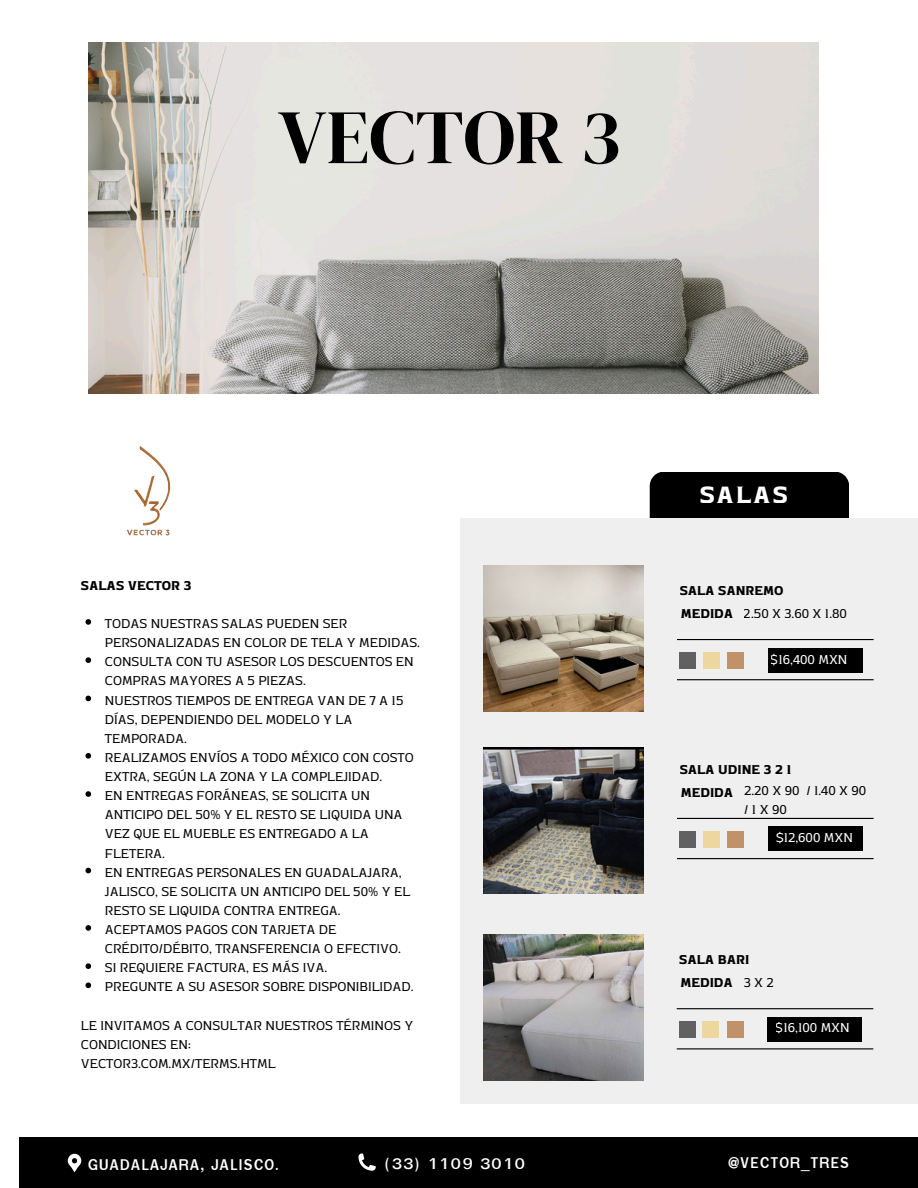
<style>
.page{position:relative;width:918px;height:1188px;background:#fff}
.page>*{position:absolute;margin:0;border:0;box-sizing:border-box;transform-origin:0 0}
.t1{font:76.8px "DM Serif Display";color:#000}
.t2{font:25.95px "Asangha Bo";letter-spacing:.085em;color:#fff}
.t3{font:700 15.3px "Garuda";letter-spacing:.055em;color:#fff}
.t4{font:14.1px/19.2px "Asangha Re";color:#000}
.t5{font:14.1px/22.6px "Asangha Bo";color:#000}
.t6{font:14.1px "Asangha Re";color:#fff}
.s1{font-family:"Asangha Bo"}
.s2{font-family:"Asangha Re"}
</style>
<div class="page">
<div style="left:19px;top:1137px;width:899px;height:51px;background:#000"></div>
<div style="left:650px;top:472px;width:199px;height:65px;background:#000"></div>
<div style="left:460px;top:518px;width:458px;height:586px;background:#efefef"></div>
<img style="left:483px;top:566px;width:160px;height:146px">
<img style="left:483px;top:748px;width:160px;height:146px">
<img style="left:483px;top:935px;width:160px;height:146px">
<svg style="left:358px;top:1153px;width:17px;height:17px"></svg>
<svg style="left:68px;top:1154px;width:13px;height:18px"></svg>
<img style="left:127px;top:446px;width:44px;height:90px">
<img style="left:88px;top:42px;width:730px;height:351px">
<div style="left:680px;top:652px;width:16px;height:17px;background:#616161"></div>
<div style="left:703px;top:652px;width:17px;height:17px;background:#edd79e"></div>
<div style="left:727px;top:652px;width:17px;height:17px;background:#c1916a"></div>
<div style="left:768px;top:648px;width:95px;height:24px;background:#000"></div>
<hr style="left:677px;top:639px;width:197px;height:1px;background:#000">
<hr style="left:677px;top:679px;width:197px;height:1px;background:#000">
<div style="left:680px;top:831px;width:16px;height:17px;background:#616161"></div>
<div style="left:703px;top:831px;width:17px;height:17px;background:#edd79e"></div>
<div style="left:727px;top:831px;width:17px;height:17px;background:#c1916a"></div>
<div style="left:768px;top:827px;width:95px;height:24px;background:#000"></div>
<hr style="left:677px;top:818px;width:197px;height:1px;background:#000">
<hr style="left:677px;top:858px;width:197px;height:1px;background:#000">
<div style="left:679px;top:1021px;width:17px;height:17px;background:#616161"></div>
<div style="left:703px;top:1021px;width:16px;height:17px;background:#edd79e"></div>
<div style="left:727px;top:1021px;width:17px;height:17px;background:#c1916a"></div>
<div style="left:767px;top:1017px;width:95px;height:24px;background:#000"></div>
<hr style="left:677px;top:1008px;width:196px;height:1px;background:#000">
<hr style="left:677px;top:1048px;width:196px;height:1px;background:#000">
<svg style="left:85px;top:619px;width:6px;height:6px"></svg>
<svg style="left:85px;top:657px;width:6px;height:6px"></svg>
<svg style="left:85px;top:696px;width:6px;height:5px"></svg>
<svg style="left:85px;top:753px;width:6px;height:6px"></svg>
<svg style="left:85px;top:791px;width:6px;height:6px"></svg>
<svg style="left:85px;top:868px;width:6px;height:5px"></svg>
<svg style="left:85px;top:925px;width:6px;height:6px"></svg>
<svg style="left:85px;top:963px;width:6px;height:6px"></svg>
<svg style="left:85px;top:982px;width:6px;height:6px"></svg>
<h1 class="t1" style="left:278px;top:84px;width:344px">VECTOR 3</h1>
<h3 class="t5" style="left:81px;top:574px;width:112px">SALAS VECTOR 3</h3>
<p class="t4" style="left:105px;top:614px;width:317px">TODAS NUESTRAS SALAS PUEDEN SER<br>PERSONALIZADAS EN COLOR DE TELA Y MEDIDAS.</p>
<p class="t4" style="left:105px;top:652px;width:310px">CONSULTA CON TU ASESOR LOS DESCUENTOS EN<br>COMPRAS MAYORES A 5 PIEZAS.</p>
<p class="t4" style="left:105px;top:690px;width:300px">NUESTROS TIEMPOS DE ENTREGA VAN DE 7 A 15<br>DÍAS, DEPENDIENDO DEL MODELO Y LA<br>TEMPORADA.</p>
<p class="t4" style="left:105px;top:748px;width:310px">REALIZAMOS ENVÍOS A TODO MÉXICO CON COSTO<br>EXTRA, SEGÚN LA ZONA Y LA COMPLEJIDAD.</p>
<p class="t4" style="left:105px;top:786px;width:299px">EN ENTREGAS FORÁNEAS, SE SOLICITA UN<br>ANTICIPO DEL 50% Y EL RESTO SE LIQUIDA UNA<br>VEZ QUE EL MUEBLE ES ENTREGADO A LA<br>FLETERA.</p>
<p class="t4" style="left:105px;top:862px;width:307px">EN ENTREGAS PERSONALES EN GUADALAJARA,<br>JALISCO, SE SOLICITA UN ANTICIPO DEL 50% Y EL<br>RESTO SE LIQUIDA CONTRA ENTREGA.</p>
<p class="t4" style="left:105px;top:920px;width:298px">ACEPTAMOS PAGOS CON TARJETA DE<br>CRÉDITO/DÉBITO, TRANSFERENCIA O EFECTIVO.</p>
<p class="t4" style="left:105px;top:958px;width:224px">SI REQUIERE FACTURA, ES MÁS IVA.</p>
<p class="t4" style="left:105px;top:977px;width:310px">PREGUNTE A SU ASESOR SOBRE DISPONIBILIDAD.</p>
<h4 class="t4" style="left:81px;top:1015px;width:334px">LE INVITAMOS A CONSULTAR NUESTROS TÉRMINOS Y<br>CONDICIONES EN:<br>VECTOR3.COM.MX/TERMS.HTML</h4>
<h2 class="t2" style="left:699px;top:479px;width:90px">SALAS</h2>
<p class="t5" style="left:680px;top:579px;width:106px">SALA SANREMO</p>
<p class="t4" style="left:681px;top:603px;width:168px"><span class="s1">MEDIDA</span> 2.50 X 3.60 X 1.80</p>
<p class="t6" style="left:771px;top:651px;width:78px">$16,400 MXN</p>
<p class="t5" style="left:680px;top:758px;width:113px">SALA UDINE 3 2 1</p>
<p class="t4" style="left:744px;top:781px;width:124px;text-indent:-63px"><span class="s1">MEDIDA</span> 2.20 X 90 / 1.40 X 90 /1X90</p>
<p class="t6" style="left:776px;top:829px;width:78px">$12,600 MXN</p>
<p class="t5" style="left:679px;top:948px;width:96px">SALA BARI<br>MEDIDA <span class="s2">3 X 2</span></p>
<p class="t6" style="left:776px;top:1019px;width:75px">$16,100 MXN</p>
<p class="t3" style="left:88px;top:1156px;width:192px">GUADALAJARA, JALISCO.</p>
<p class="t3" style="left:384px;top:1155px;width:142px">(33) 1109 3010</p>
<p class="t3" style="left:727px;top:1154px;width:123px">@VECTOR_TRES</p>
</div>
